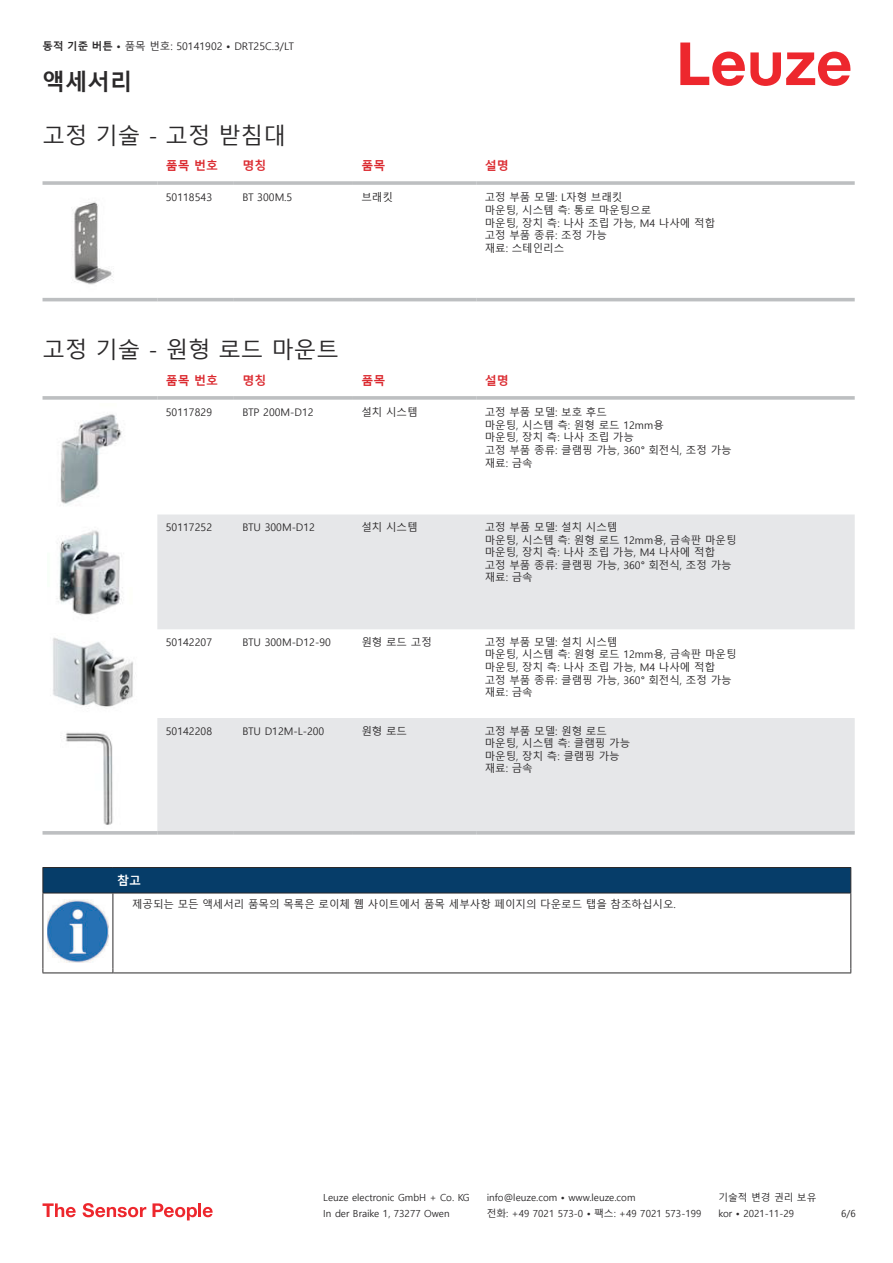
<style>
.page{position:relative;width:893px;height:1263px;background:#fff}
.page>*{position:absolute;margin:0;border:0;box-sizing:border-box;transform-origin:0 0}
.t1{font:22.5px "Malgun Gothic";color:#2b292a}
.t2{font:700 22.5px "Malgun Gothic";color:#2b292a}
.t3{font:700 12px "Malgun Gothic";color:#db2a30}
.t4{font:700 12px "Malgun Gothic";color:#fff}
.t5{font:10.5px/12.6px "Malgun Gothic";color:#2b292a}
.t6{font:9.75px "Malgun Gothic";color:#2b292a}
.s1{font-weight:700}
</style>
<div class="page">
<svg style="left:680px;top:43px;width:170px;height:43px"></svg>
<svg style="left:43px;top:301px;width:812px;height:1px"></svg>
<hr style="left:43px;top:181px;width:114px;height:4px;background:#bdbfc1">
<hr style="left:157px;top:181px;width:77px;height:4px;background:#c8cacb">
<hr style="left:234px;top:181px;width:119px;height:4px;background:#c3c5c6">
<hr style="left:353px;top:181px;width:123px;height:4px;background:#bdbfc1">
<hr style="left:476px;top:181px;width:379px;height:4px;background:#c8cacb">
<hr style="left:43px;top:298px;width:114px;height:3px;background:#bdbfc1">
<hr style="left:157px;top:298px;width:77px;height:3px;background:#bdbfc1">
<hr style="left:234px;top:298px;width:119px;height:3px;background:#bdbfc1">
<hr style="left:353px;top:298px;width:123px;height:3px;background:#bdbfc1">
<hr style="left:476px;top:298px;width:379px;height:3px;background:#bdbfc1">
<img style="left:72px;top:201px;width:41px;height:84px">
<svg style="left:157px;top:514px;width:698px;height:317px;fill:#e6e7e9"></svg>
<svg style="left:43px;top:396px;width:114px;height:4px"></svg>
<svg style="left:157px;top:396px;width:77px;height:4px"></svg>
<svg style="left:234px;top:396px;width:119px;height:4px"></svg>
<svg style="left:353px;top:396px;width:123px;height:4px"></svg>
<svg style="left:476px;top:396px;width:379px;height:4px;background:#c3c5c7"></svg>
<svg style="left:43px;top:831px;width:114px;height:4px"></svg>
<svg style="left:157px;top:831px;width:77px;height:4px"></svg>
<svg style="left:234px;top:831px;width:119px;height:4px"></svg>
<svg style="left:353px;top:831px;width:123px;height:4px"></svg>
<svg style="left:476px;top:831px;width:379px;height:4px;background:#c3c5c6"></svg>
<img style="left:60px;top:414px;width:62px;height:90px">
<img style="left:57px;top:530px;width:66px;height:85px">
<img style="left:53px;top:637px;width:80px;height:71px">
<img style="left:66px;top:732px;width:47px;height:93px">
<hr style="left:43px;top:893px;width:70px;height:1px;background:#2b292a">
<svg style="left:43px;top:867px;width:808px;height:26px;background:#083b65"></svg>
<hr style="left:113px;top:893px;width:738px;height:1px;background:#2b292a">
<hr style="left:43px;top:893px;width:1px;height:75px;background:#2b292a">
<hr style="left:113px;top:893px;width:1px;height:75px;background:#2b292a">
<hr style="left:850px;top:893px;width:1px;height:75px;background:#2b292a">
<hr style="left:43px;top:972px;width:70px;height:1px;background:#2b292a">
<hr style="left:113px;top:972px;width:738px;height:1px;background:#2b292a">
<img style="left:47px;top:899px;width:61px;height:63px">
<svg style="left:43px;top:1203px;width:33px;height:14px"></svg>
<svg style="left:83px;top:1203px;width:63px;height:14px"></svg>
<svg style="left:153px;top:1203px;width:44px;height:17px"></svg>
<hr style="left:198px;top:1203px;width:3px;height:14px;background:#ed272d">
<svg style="left:203px;top:1207px;width:10px;height:10px"></svg>
<p class="t5" style="left:43px;top:40px;width:253px"><span class="s1">동적 기준 버튼 •</span> 품목 번호: 50141902 <span class="s1">•</span> DRT25C.3/LT</p>
<h1 class="t2" style="left:43px;top:69px;width:91px">액세서리</h1>
<h1 class="t1" style="left:43px;top:123px;width:245px">고정 기술 - 고정 받침대</h1>
<p class="t3" style="left:166px;top:159px;width:54px">품목 번호</p>
<p class="t3" style="left:242px;top:159px;width:25px">명칭</p>
<p class="t3" style="left:361px;top:159px;width:25px">품목</p>
<p class="t3" style="left:485px;top:159px;width:25px">설명</p>
<p class="t5" style="left:166px;top:191px;width:48px">50118543</p>
<p class="t5" style="left:242px;top:191px;width:51px">BT 300M.5</p>
<p class="t5" style="left:361px;top:191px;width:33px">브래킷</p>
<p class="t5" style="left:485px;top:191px;width:232px">고정 부품 모델: L자형 브래킷<br>마운팅, 시스템 측: 통로 마운팅으로<br>마운팅, 장치 측: 나사 조립 가능, M4 나사에 적합 고정 부품 종류: 조정 가능<br>재료: 스테인리스</p>
<h1 class="t1" style="left:43px;top:337px;width:298px">고정 기술 - 원형 로드 마운트</h1>
<p class="t3" style="left:166px;top:374px;width:54px">품목 번호</p>
<p class="t3" style="left:242px;top:374px;width:25px">명칭</p>
<p class="t3" style="left:361px;top:374px;width:25px">품목</p>
<p class="t3" style="left:485px;top:374px;width:25px">설명</p>
<p class="t5" style="left:166px;top:406px;width:48px">50117829</p>
<p class="t5" style="left:242px;top:406px;width:73px">BTP 200M-D12</p>
<p class="t5" style="left:361px;top:406px;width:58px">설치 시스템</p>
<p class="t5" style="left:485px;top:406px;width:248px">고정 부품 모델: 보호 후드<br>마운팅, 시스템 측: 원형 로드 12mm용<br>마운팅, 장치 측: 나사 조립 가능<br>고정 부품 종류: 클램핑 가능, 360° 회전식, 조정 가능 재료: 금속</p>
<p class="t5" style="left:166px;top:521px;width:48px">50117252</p>
<p class="t5" style="left:242px;top:521px;width:74px">BTU 300M-D12</p>
<p class="t5" style="left:361px;top:521px;width:58px">설치 시스템</p>
<p class="t5" style="left:485px;top:521px;width:253px">고정 부품 모델: 설치 시스템<br>마운팅, 시스템 측: 원형 로드 12mm용, 금속판 마운팅 마운팅, 장치 측: 나사 조립 가능, M4 나사에 적합 고정 부품 종류: 클램핑 가능, 360° 회전식, 조정 가능 재료: 금속</p>
<p class="t5" style="left:166px;top:636px;width:48px">50142207</p>
<p class="t5" style="left:242px;top:636px;width:90px">BTU 300M-D12-90</p>
<p class="t5" style="left:361px;top:636px;width:72px">원형 로드 고정</p>
<p class="t5" style="left:485px;top:636px;width:253px">고정 부품 모델: 설치 시스템<br>마운팅, 시스템 측: 원형 로드 12mm용, 금속판 마운팅 마운팅, 장치 측: 나사 조립 가능, M4 나사에 적합 고정 부품 종류: 클램핑 가능, 360° 회전식, 조정 가능 재료: 금속</p>
<p class="t5" style="left:166px;top:725px;width:48px">50142208</p>
<p class="t5" style="left:242px;top:725px;width:84px">BTU D12M-L-200</p>
<p class="t5" style="left:361px;top:725px;width:47px">원형 로드</p>
<p class="t5" style="left:485px;top:725px;width:147px">고정 부품 모델: 원형 로드 마운팅, 시스템 측: 클램핑 가능 마운팅, 장치 측: 클램핑 가능 재료: 금속</p>
<p class="t4" style="left:117px;top:874px;width:25px">참고</p>
<p class="t5" style="left:132px;top:898px;width:545px">제공되는 모든 액세서리 품목의 목록은 로이체 웹 사이트에서 품목 세부사항 페이지의 다운로드 탭을 참조하십시오.</p>
<p class="t6" style="left:323px;top:1192px;width:148px">Leuze electronic GmbH + Co. KG</p>
<p class="t6" style="left:487px;top:1192px;width:150px">info@leuze.com • www.leuze.com</p>
<p class="t6" style="left:718px;top:1192px;width:100px">기술적 변경 권리 보유</p>
<p class="t6" style="left:323px;top:1208px;width:128px">In der Braike 1, 73277 Owen</p>
<p class="t6" style="left:487px;top:1208px;width:216px">전화: +49 7021 573-0 • 팩스: +49 7021 573-199</p>
<p class="t6" style="left:718px;top:1208px;width:77px">kor • 2021-11-29</p>
<p class="t6" style="left:841px;top:1208px;width:16px">6 /6</p>
</div>
